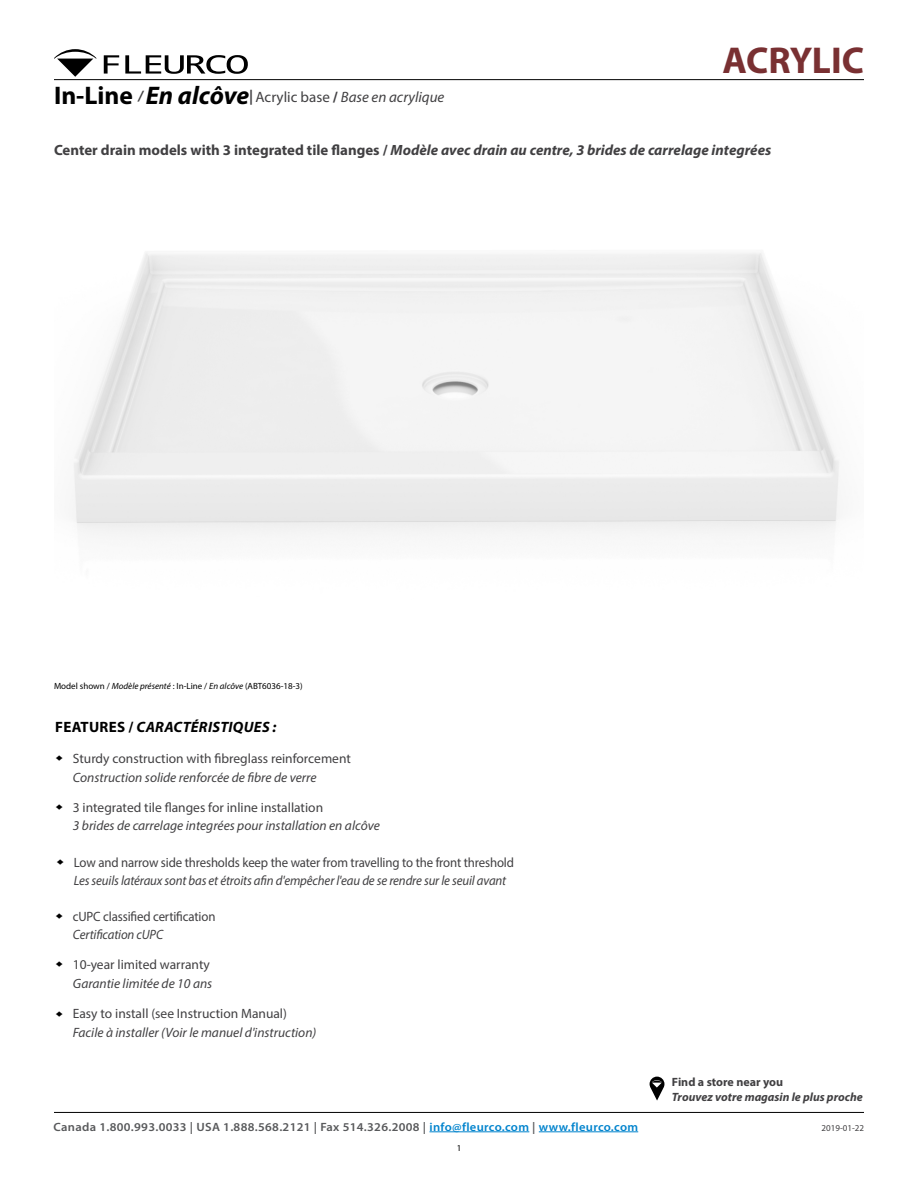
<style>
.page{position:relative;width:918px;height:1188px;background:#fff}
.page>*{position:absolute;margin:0;border:0;box-sizing:border-box;transform-origin:0 0}
.t1{font:700 37.5px "Myriad Pro";letter-spacing:-.01em;color:#793032}
.t2{font:italic 15px "Myriad Pro";color:#414042}
.t3{font:italic 700 15px "Myriad Pro";letter-spacing:.02em;color:#000}
.t4{font:italic 700 14.85px "Myriad Pro";color:#414042}
.t5{font:italic 13.5px "Myriad Pro";color:#414042}
.t6{font:13.5px "Myriad Pro";letter-spacing:-.005em;color:#414042}
.t7{font:13.5px "Myriad Pro";letter-spacing:-.005em;color:#414042;scale:.95 1}
.t8{font:italic 13.5px "Myriad Pro";color:#414042;scale:.95 1}
.t9{font:600 12px "Myriad Pro";letter-spacing:.025em;color:#58595b;scale:1.05 1}
.t10{font:italic 700 12px "Myriad Pro";color:#414042}
.t11{font:700 12px "Myriad Pro";color:#414042}
.t12{font:10.8px "Arial";color:#000;scale:1.11 1}
.t13{font:9px "Myriad Pro";color:#000}
.t14{font:9px "Myriad Pro";color:#414042}
.s1{font-weight:700;font-style:normal;font-size:25.5px;color:#000}
.s2{font-weight:700}
.s3{font-weight:700;font-size:25.5px;color:#000}
.s4{font-style:normal}
.s5{font-weight:700;font-style:normal}
.s6{font-style:italic}
.s7{color:#0083cd}
</style>
<div class="page">
<hr style="left:54px;top:1112px;width:810px;height:1px;background:#000">
<hr style="left:429px;top:1132px;width:100px;height:1px;background:#0083cd">
<hr style="left:539px;top:1132px;width:99px;height:1px;background:#0083cd">
<hr style="left:54px;top:79px;width:810px;height:1px;background:#000">
<svg style="left:104px;top:55px;width:15px;height:19px"></svg>
<svg style="left:125px;top:55px;width:123px;height:19px"></svg>
<svg style="left:54px;top:49px;width:42px;height:28px"></svg>
<hr style="left:151px;top:1007px;width:136px;height:1px;background:#0079ca">
<hr style="left:161px;top:1026px;width:156px;height:1px;background:#0079ca">
<svg style="left:650px;top:1077px;width:14px;height:24px"></svg>
<h1 class="t1" style="left:722px;top:36px;width:143px">ACRYLIC</h1>
<p class="t2" style="left:54px;top:88px;width:392px"><span class="s1">In-Line</span> <span class="s2">/</span> <span class="s3">En alcôve</span><span class="s2">|</span> <span class="s4">Acrylic base</span> <span class="s5">/</span> Base en acrylique</p>
<p class="t4" style="left:54px;top:140px;width:719px"><span class="s4">Center drain models with 3 integrated tile flanges /</span> Modèle avec drain au centre, 3 brides de carrelage integrées</p>
<p class="t13" style="left:54px;top:680px;width:250px">Model shown / <span class="s6">Modèle présenté</span> : In-Line / <span class="s6">En alcôve</span> (ABT6036-18-3)</p>
<p class="t3" style="left:55px;top:717px;width:223px"><span class="s4">FEATURES /</span> CARACTÉRISTIQUES :</p>
<p class="t12" style="left:67px;top:755px;width:7px;rotate:90deg">♦</p>
<p class="t6" style="left:73px;top:750px;width:280px">Sturdy construction with fibreglass reinforcement</p>
<p class="t5" style="left:73px;top:769px;width:245px">Construction solide renforcée de fibre de verre</p>
<p class="t6" style="left:73px;top:799px;width:252px">3 integrated tile flanges for inline installation</p>
<p class="t5" style="left:73px;top:818px;width:308px">3 brides de carrelage integrées pour installation en alcôve</p>
<p class="t12" style="left:67px;top:804px;width:7px;rotate:90deg">♦</p>
<p class="t12" style="left:68px;top:859px;width:7px;rotate:90deg">♦</p>
<p class="t7" style="left:74px;top:854px;width:465px">Low and narrow side thresholds keep the water from travelling to the front threshold</p>
<p class="t8" style="left:74px;top:873px;width:457px">Les seuils latéraux sont bas et étroits afin d'empêcher l'eau de se rendre sur le seuil avant</p>
<p class="t12" style="left:67px;top:913px;width:7px;rotate:90deg">♦</p>
<p class="t7" style="left:73px;top:908px;width:152px">cUPC classified certification</p>
<p class="t8" style="left:73px;top:927px;width:97px">Certification cUPC</p>
<p class="t12" style="left:67px;top:961px;width:7px;rotate:90deg">♦</p>
<p class="t6" style="left:73px;top:956px;width:139px">10-year limited warranty</p>
<p class="t5" style="left:73px;top:975px;width:141px">Garantie limitée de 10 ans</p>
<p class="t12" style="left:67px;top:1011px;width:7px;rotate:90deg">♦</p>
<p class="t6" style="left:73px;top:1005px;width:216px">Easy to install (see Instruction Manual)</p>
<p class="t5" style="left:73px;top:1024px;width:245px">Facile à installer (Voir le manuel d'instruction)</p>
<p class="t11" style="left:672px;top:1075px;width:113px">Find a store near you</p>
<p class="t10" style="left:672px;top:1089px;width:192px">Trouvez votre magasin le plus proche</p>
<p class="t11" style="left:672px;top:1078px;width:113px">Find a store near you</p>
<p class="t10" style="left:672px;top:1092px;width:192px">Trouvez votre magasin le plus proche</p>
<p class="t9" style="left:54px;top:1119px;width:558px">Canada 1.800.993.0033 | USA 1.888.568.2121 | Fax 514.326.2008 | <span class="s7">info@fleurco.com</span> | <span class="s7">www.fleurco.com</span></p>
<p class="t14" style="left:822px;top:1122px;width:44px">2019-01-22</p>
<p class="t13" style="left:457px;top:1142px;width:6px">1</p>
</div>
